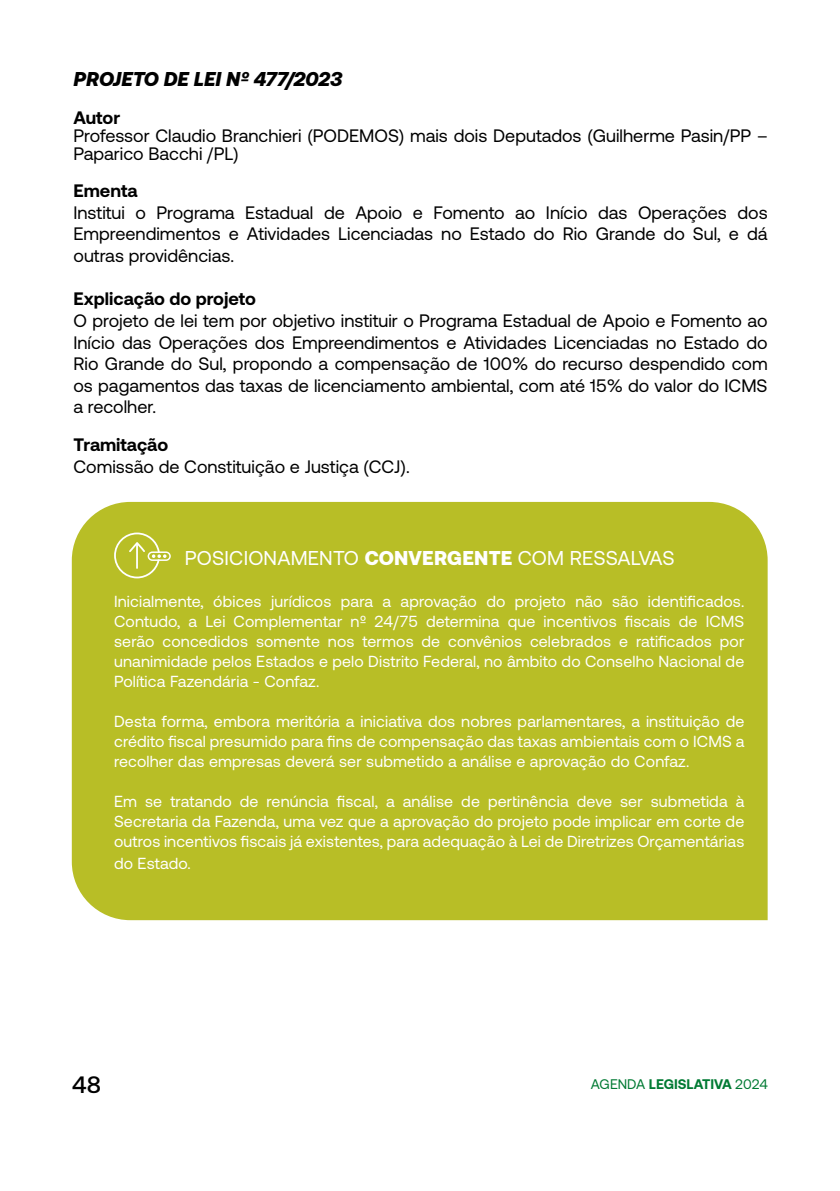
<style>
.page{position:relative;width:840px;height:1191px;background:#fff}
.page>*{position:absolute;margin:0;border:0;box-sizing:border-box;transform-origin:0 0}
.t1{font:500 23.6px "Aeonik";color:#000}
.t2{font:20px "Aeonik";letter-spacing:.01em;color:#fff}
.t3{font:italic 900 20px "Aeonik";color:#000}
.t4{font:18px/21.6px "Aeonik";color:#000;text-align:justify}
.t5{font:700 18px "Aeonik";color:#000}
.t6{font:16px/20px "Aeonik";letter-spacing:.01em;color:#fff;text-align:justify}
.t7{font:700 14px "Aeonik";color:#007a33}
.s1{font-weight:900}
.s2{font-weight:400}
</style>
<div class="page">
<div style="left:72px;top:502px;width:695px;height:418px;background:#b8be26"></div>
<svg style="left:114px;top:532px;width:57px;height:68px;background:#bfc53d"></svg>
<p class="t3" style="left:73px;top:67px;width:270px">PROJETO DE LEI Nº 477/2023</p>
<p class="t5" style="left:73px;top:107px;width:48px">Autor</p>
<p class="t4" style="left:73px;top:126px;width:695px;line-height:18px">Professor Claudio Branchieri (PODEMOS) mais dois Deputados (Guilherme Pasin/PP –<br>Paparico Bacchi /PL)</p>
<p class="t5" style="left:73px;top:181px;width:65px">Ementa</p>
<p class="t4" style="left:73px;top:202px;width:695px">Institui o Programa Estadual de Apoio e Fomento ao Início das Operações dos Empreendimentos e Atividades Licenciadas no Estado do Rio Grande do Sul, e dá outras providências.</p>
<p class="t5" style="left:73px;top:289px;width:184px">Explicação do projeto</p>
<p class="t4" style="left:73px;top:310px;width:695px">O projeto de lei tem por objetivo instituir o Programa Estadual de Apoio e Fomento ao Início das Operações dos Empreendimentos e Atividades Licenciadas no Estado do Rio Grande do Sul, propondo a compensação de 100% do recurso despendido com os pagamentos das taxas de licenciamento ambiental, com até 15% do valor do ICMS a recolher.</p>
<p class="t5" style="left:73px;top:434px;width:96px">Tramitação</p>
<p class="t4" style="left:73px;top:455px;width:337px">Comissão de Constituição e Justiça (CCJ).</p>
<p class="t2" style="left:185px;top:547px;width:491px">POSICIONAMENTO <span class="s1">CONVERGENTE</span> COM RESSALVAS</p>
<p class="t6" style="left:114px;top:591px;width:631px">Inicialmente, óbices jurídicos para a aprovação do projeto não são identificados.<br>Contudo, a Lei Complementar nº 24/75 determina que incentivos fiscais de ICMS serão concedidos somente nos termos de convênios celebrados e ratificados por unanimidade pelos Estados e pelo Distrito Federal, no âmbito do Conselho Nacional de Política Fazendária - Confaz.</p>
<p class="t6" style="left:114px;top:711px;width:631px">Desta forma, embora meritória a iniciativa dos nobres parlamentares, a instituição de crédito fiscal presumido para fins de compensação das taxas ambientais com o ICMS a recolher das empresas deverá ser submetido a análise e aprovação do Confaz.</p>
<p class="t6" style="left:114px;top:791px;width:631px">Em se tratando de renúncia fiscal, a análise de pertinência deve ser submetida à Secretaria da Fazenda, uma vez que a aprovação do projeto pode implicar em corte de outros incentivos fiscais já existentes, para adequação à Lei de Diretrizes Orçamentárias</p>
<p class="t6" style="left:114px;top:853px;width:78px">do Estado.</p>
<h1 class="t1" style="left:72px;top:1071px;width:30px">48</h1>
<p class="t7" style="left:590px;top:1076px;width:178px"><span class="s2">AGENDA</span> LEGISLATIVA <span class="s2">2024</span></p>
</div>
